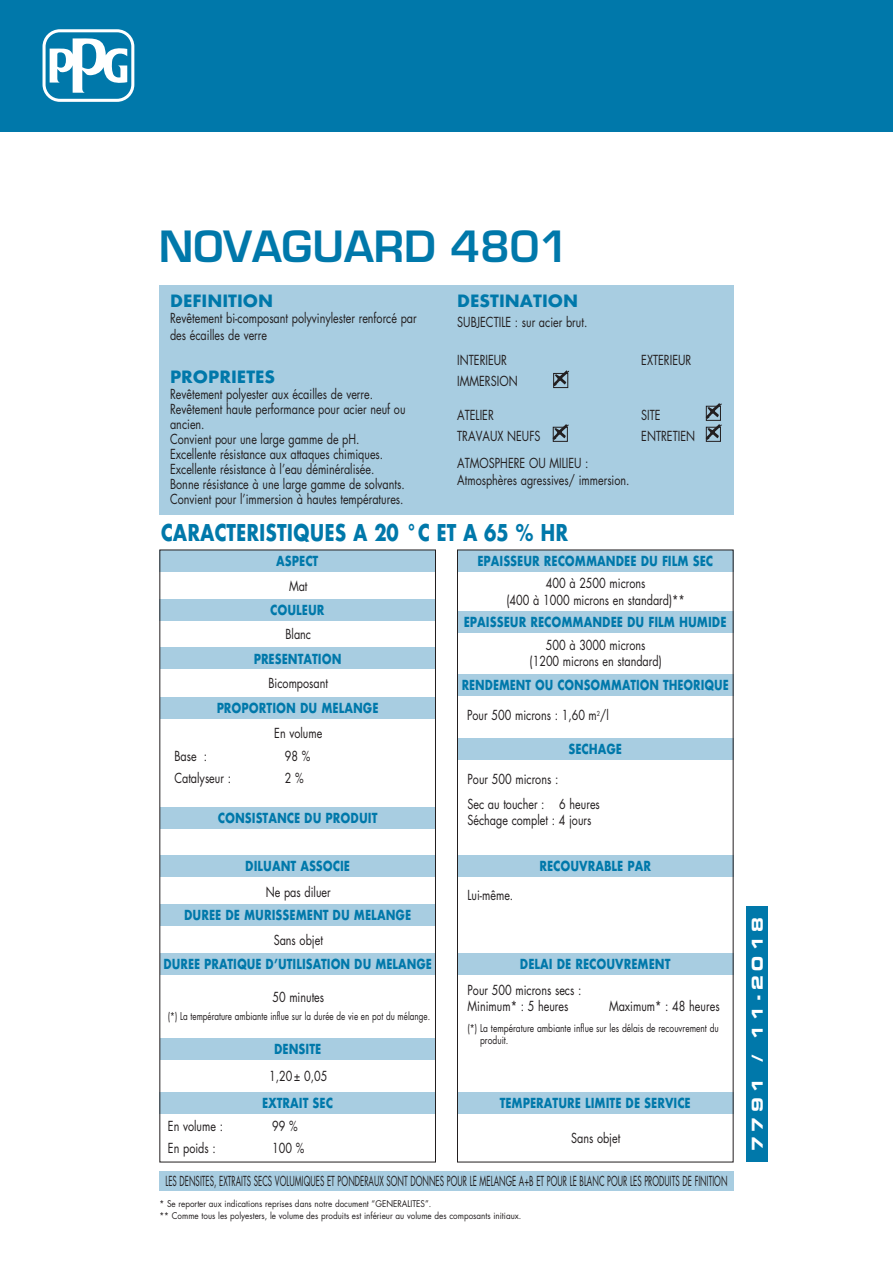
<style>
.page{position:relative;width:893px;height:1263px;background:#fff}
.page>*{position:absolute;margin:0;border:0;box-sizing:border-box;transform-origin:0 0}
.t1{font:600 42px "Eurostile";color:#0078aa}
.t2{font:700 22.5px "Futura";color:#0078aa;scale:.8 1}
.t3{font:700 16.5px "Futura";color:#0078aa}
.t4{font:15px "Eurostile Bold Extended Two";letter-spacing:.3em;color:#fff}
.t5{font:13.5px/15px "Futura";color:#231f20;scale:.8 1}
.t6{font:700 13.5px "Futura";color:#0078aa;scale:.8 1}
.t7{font:13.5px "Futura";color:#231f20;scale:.58 1}
.t8{font:700 13.5px "Futura";color:#0078aa;scale:.79 1}
.t9{font:700 13.5px "Futura";color:#0078aa;scale:.78 1}
.t10{font:10.5px/12px "Futura";color:#231f20;scale:.8 1}
.t11{font:10.5px "Futura";color:#231f20;scale:.77 1}
.t12{font:9px/12px "Futura";color:#231f20;scale:.9 1}
</style>
<div class="page">
<div style="left:159px;top:285px;width:574px;height:229px;background:#a8cde1"></div>
<div style="left:160px;top:550px;width:275px;height:21px;background:#a8cde1"></div>
<div style="left:457px;top:550px;width:276px;height:21px;background:#a8cde1"></div>
<div style="left:160px;top:599px;width:275px;height:21px;background:#a8cde1"></div>
<div style="left:160px;top:648px;width:276px;height:21px;background:#a8cde1"></div>
<div style="left:160px;top:697px;width:276px;height:22px;background:#a8cde1"></div>
<div style="left:160px;top:1092px;width:275px;height:21px;background:#a8cde1"></div>
<div style="left:160px;top:1038px;width:276px;height:21px;background:#a8cde1"></div>
<div style="left:160px;top:953px;width:276px;height:22px;background:#a8cde1"></div>
<div style="left:160px;top:904px;width:276px;height:22px;background:#a8cde1"></div>
<div style="left:160px;top:856px;width:276px;height:21px;background:#a8cde1"></div>
<div style="left:160px;top:807px;width:276px;height:21px;background:#a8cde1"></div>
<div style="left:457px;top:612px;width:276px;height:21px;background:#a8cde1"></div>
<div style="left:457px;top:674px;width:276px;height:22px;background:#a8cde1"></div>
<div style="left:457px;top:1092px;width:276px;height:21px;background:#a8cde1"></div>
<div style="left:457px;top:953px;width:276px;height:22px;background:#a8cde1"></div>
<div style="left:457px;top:856px;width:276px;height:21px;background:#a8cde1"></div>
<div style="left:457px;top:739px;width:276px;height:21px;background:#a8cde1"></div>
<div style="left:746px;top:906px;width:22px;height:256px;background:#0078aa"></div>
<div style="left:159px;top:1171px;width:574px;height:20px;background:#a8cde1"></div>
<div style="left:553px;top:427px;width:15px;height:15px;border:1px solid #231f20"></div>
<svg style="left:553px;top:424px;width:16px;height:16px"></svg>
<div style="left:706px;top:427px;width:15px;height:15px;border:1px solid #231f20"></div>
<svg style="left:706px;top:403px;width:16px;height:37px"></svg>
<div style="left:553px;top:373px;width:15px;height:15px;border:1px solid #231f20"></div>
<svg style="left:553px;top:370px;width:16px;height:16px"></svg>
<div style="left:0;top:0;width:893px;height:131px;background:#0078aa"></div>
<svg style="left:43px;top:29px;width:91px;height:73px"></svg>
<div style="left:46px;top:32px;width:85px;height:67px;background:#0078aa;border-radius:14px"></div>
<svg style="left:50px;top:38px;width:77px;height:55px"></svg>
<div style="left:159px;top:550px;width:277px;height:612px;border:1px solid #231f20"></div>
<div style="left:457px;top:550px;width:276px;height:612px;border:1px solid #231f20"></div>
<h1 class="t1" style="left:159px;top:220px;width:412px">NOVAGUARD 4801</h1>
<p class="t3" style="left:170px;top:289px;width:105px">DEFINITION</p>
<p class="t5" style="left:170px;top:310px;width:310px;line-height:16.2px">Revêtement bi-composant polyvinylester renforcé par des écailles de verre</p>
<p class="t3" style="left:170px;top:365px;width:107px">PROPRIETES</p>
<p class="t5" style="left:170px;top:387px;width:296px">Revêtement polyester aux écailles de verre.<br>Revêtement haute performance pour acier neuf ou ancien.<br>Convient pour une large gamme de pH.<br>Excellente résistance aux attaques chimiques.<br>Excellente résistance à l’eau déminéralisée.<br>Bonne résistance à une large gamme de solvants.<br>Convient pour l’immersion à hautes températures.</p>
<p class="t3" style="left:457px;top:288px;width:122px">DESTINATION</p>
<p class="t5" style="left:457px;top:315px;width:164px">SUBJECTILE : sur acier brut.</p>
<p class="t5" style="left:457px;top:352px;width:64px">INTERIEUR</p>
<p class="t5" style="left:641px;top:352px;width:64px">EXTERIEUR</p>
<p class="t5" style="left:457px;top:373px;width:77px">IMMERSION</p>
<p class="t5" style="left:457px;top:407px;width:47px">ATELIER</p>
<p class="t5" style="left:641px;top:407px;width:26px">SITE</p>
<p class="t5" style="left:457px;top:428px;width:106px">TRAVAUX NEUFS</p>
<p class="t5" style="left:641px;top:428px;width:69px">ENTRETIEN</p>
<p class="t5" style="left:457px;top:455px;width:217px;line-height:16.5px">ATMOSPHERE OU MILIEU :<br>Atmosphères agressives/ immersion.</p>
<h2 class="t2" style="left:161px;top:516px;width:511px">CARACTERISTIQUES A 20 °C ET A 65 % HR</h2>
<p class="t6" style="left:477px;top:551px;width:296px">EPAISSEUR RECOMMANDEE DU FILM SEC</p>
<p class="t6" style="left:270px;top:600px;width:69px">COULEUR</p>
<p class="t6" style="left:254px;top:649px;width:111px">PRESENTATION</p>
<p class="t6" style="left:217px;top:698px;width:204px">PROPORTION DU MELANGE</p>
<p class="t6" style="left:276px;top:551px;width:54px">ASPECT</p>
<p class="t5" style="left:506px;top:575px;width:225px;line-height:16.2px;text-align:center">400 à 2500 microns<br>(400 à 1000 microns en standard)**</p>
<p class="t5" style="left:530px;top:637px;width:167px;line-height:16.2px;text-align:center">500 à 3000 microns (1200 microns en standard)</p>
<p class="t5" style="left:289px;top:578px;width:25px">Mat</p>
<p class="t5" style="left:285px;top:627px;width:34px">Blanc</p>
<p class="t6" style="left:464px;top:612px;width:330px">EPAISSEUR RECOMMANDEE DU FILM HUMIDE</p>
<p class="t5" style="left:268px;top:675px;width:76px">Bicomposant</p>
<p class="t5" style="left:274px;top:725px;width:62px">En volume</p>
<p class="t9" style="left:462px;top:675px;width:344px">RENDEMENT OU CONSOMMATION THEORIQUE</p>
<p class="t5" style="left:467px;top:707px;width:179px">Pour 500 microns : 1,60 m<sup>2</sup>/l</p>
<p class="t5" style="left:174px;top:748px;width:43px">Base :</p>
<p class="t5" style="left:285px;top:748px;width:33px">98 %</p>
<p class="t5" style="left:174px;top:771px;width:72px">Catalyseur :</p>
<p class="t5" style="left:285px;top:771px;width:25px">2 %</p>
<p class="t6" style="left:218px;top:808px;width:201px">CONSISTANCE DU PRODUIT</p>
<p class="t6" style="left:245px;top:857px;width:133px">DILUANT ASSOCIE</p>
<p class="t5" style="left:266px;top:884px;width:83px">Ne pas diluer</p>
<p class="t5" style="left:274px;top:932px;width:63px">Sans objet</p>
<p class="t6" style="left:184px;top:905px;width:285px">DUREE DE MURISSEMENT DU MELANGE</p>
<p class="t8" style="left:163px;top:954px;width:341px">DUREE PRATIQUE D’UTILISATION DU MELANGE</p>
<p class="t5" style="left:272px;top:989px;width:66px">50 minutes</p>
<p class="t11" style="left:168px;top:1009px;width:342px">(*) La température ambiante influe sur la durée de vie en pot du mélange.</p>
<p class="t6" style="left:274px;top:1039px;width:61px">DENSITE</p>
<p class="t5" style="left:269px;top:1068px;width:74px">1,20± 0,05</p>
<p class="t6" style="left:262px;top:1093px;width:90px">EXTRAIT SEC</p>
<p class="t5" style="left:168px;top:1118px;width:70px">En volume :</p>
<p class="t5" style="left:272px;top:1118px;width:33px">99 %</p>
<p class="t5" style="left:168px;top:1140px;width:61px">En poids :</p>
<p class="t5" style="left:272px;top:1140px;width:42px">100 %</p>
<p class="t6" style="left:568px;top:739px;width:69px">SECHAGE</p>
<p class="t5" style="left:467px;top:767px;width:167px;line-height:24.8px">Pour 500 microns :<br>Sec au toucher : 6 heures</p>
<p class="t5" style="left:467px;top:813px;width:156px">Séchage complet : 4 jours</p>
<p class="t5" style="left:467px;top:888px;width:59px">Lui-même.</p>
<p class="t6" style="left:539px;top:857px;width:141px">RECOUVRABLE PAR</p>
<p class="t6" style="left:520px;top:954px;width:190px">DELAI DE RECOUVREMENT</p>
<p class="t5" style="left:467px;top:982px;width:144px;line-height:16.2px">Pour 500 microns secs :<br>Minimum* : 5 heures</p>
<p class="t5" style="left:609px;top:998px;width:140px">Maximum* : 48 heures</p>
<p class="t10" style="left:480px;top:1022px;width:300px;text-indent:-13px">(*) La température ambiante influe sur les délais de recouvrement du produit.</p>
<p class="t6" style="left:500px;top:1093px;width:240px">TEMPERATURE LIMITE DE SERVICE</p>
<p class="t5" style="left:571px;top:1130px;width:63px">Sans objet</p>
<p class="t7" style="left:165px;top:1172px;width:971px">LES DENSITES, EXTRAITS SECS VOLUMIQUES ET PONDERAUX SONT DONNES POUR LE MELANGE A+B ET POUR LE BLANC POUR LES PRODUITS DE FINITION</p>
<p class="t12" style="left:159px;top:1197px;width:404px">* Se reporter aux indications reprises dans notre document “GENERALITES”.<br>** Comme tous les polyesters, le volume des produits est inférieur au volume des composants initiaux.</p>
<p class="t4" style="left:747px;top:1151px;width:235px;rotate:-90deg">7791 / 11-2018</p>
</div>
